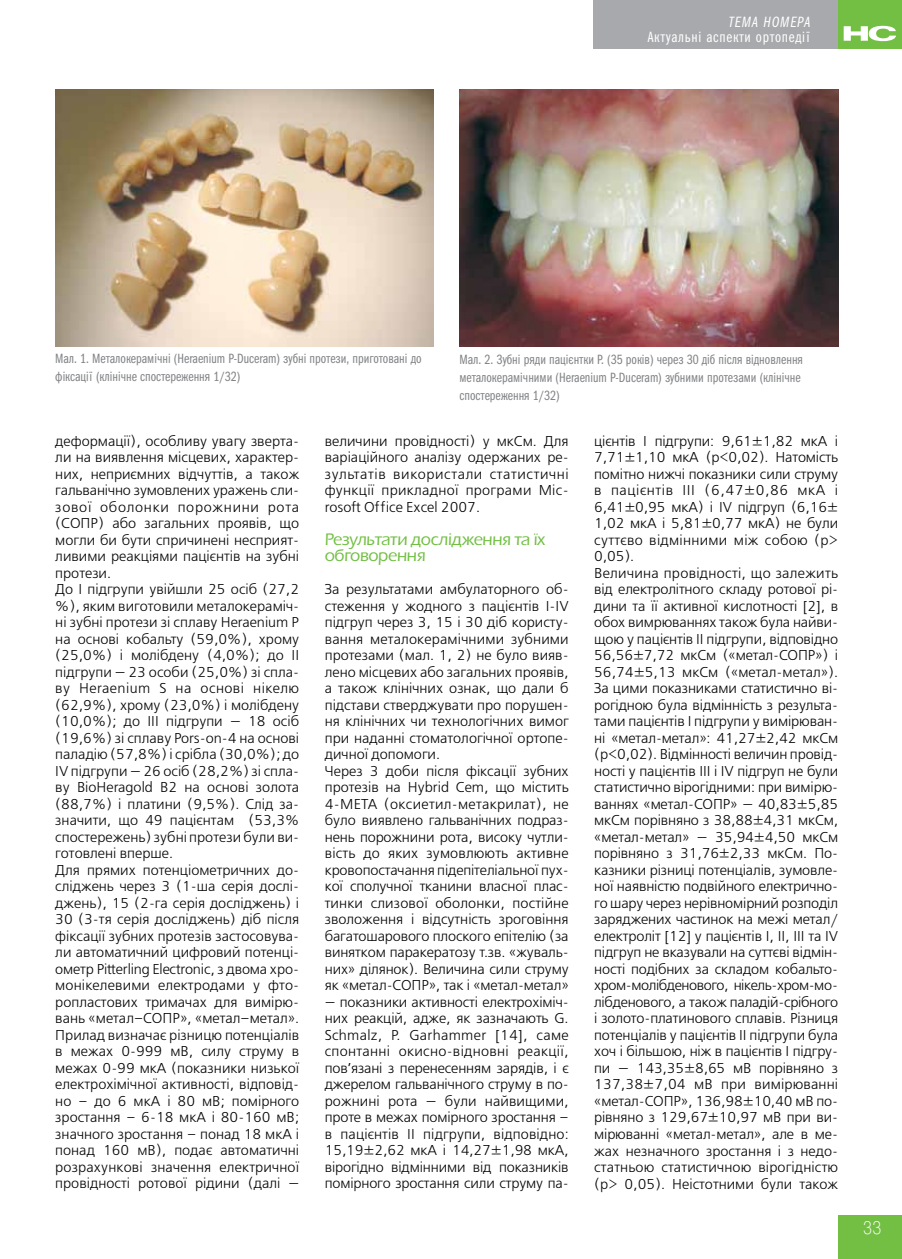
<style>
.page{position:relative;width:902px;height:1259px;background:#fff}
.page>*{position:absolute;margin:0;border:0;box-sizing:border-box;transform-origin:0 0}
.t1{font:200 18px "Pragmatica";color:#fff;scale:.9 1}
.t2{font:700 16.5px/16.5px "Eras Light ITC";letter-spacing:-.02em;color:#72bf44}
.t3{font:15px "Franklin Gothic Book Cmp ITC";letter-spacing:.05em;color:#fff}
.t4{font:italic 15px "Franklin Gothic Book Cmp ITC";letter-spacing:.06em;color:#fff}
.t5{font:300 14.25px/16.5px "Free Set";color:#000}
.t6{font:13.5px/18px "Franklin Gothic Book Cmp ITC";color:#808285}
</style>
<div class="page">
<div style="left:838px;top:1215px;width:63px;height:44px;background:#72bf44"></div>
<div style="left:593px;top:0;width:288px;height:48px;background:#a7a9ac"></div>
<div style="left:838px;top:0;width:63px;height:48px;background:#72bf44"></div>
<svg style="left:843px;top:25px;width:53px;height:16px"></svg>
<img style="left:55px;top:89px;width:379px;height:257px">
<img style="left:459px;top:89px;width:379px;height:257px">
<p class="t4" style="left:728px;top:14px;width:84px">Тема номера</p>
<p class="t3" style="left:647px;top:29px;width:164px">Актуальні аспекти ортопедії</p>
<p class="t6" style="left:55px;top:350px;width:368px">Мал. 1. Металокерамічні (Heraenium P-Duceram) зубні протези, приготовані до фіксації (клінічне спостереження 1/32)</p>
<p class="t6" style="left:459px;top:351px;width:345px">Мал. 2. Зубні ряди пацієнтки Р. (35 років) через 30 діб після відновлення металокерамічними (Heraenium P-Duceram) зубними протезами (клінічне спостереження 1/32)</p>
<p class="t5" style="left:55px;top:433px;width:245px">деформації), особливу увагу зверта&shy;ли на виявлення місцевих, характер&shy;них, неприємних відчуттів, а також гальванічно зумовлених уражень сли&shy;зової оболонки порожнини рота (СОПР) або загальних проявів, що могли би бути спричинені несприят&shy;ливими реакціями пацієнтів на зубні протези.<br>До І підгрупи увійшли 25 осіб (27,2 %), яким виготовили металокераміч&shy;ні зубні протези зі сплаву Heraenium P на основі кобальту (59,0%), хрому (25,0%) і молібдену (4,0%); до ІІ підгрупи — 23 особи (25,0%) зі спла&shy;ву Heraenium S на основі нікелю (62,9%), хрому (23,0%) і молібдену (10,0%); до ІІІ підгрупи — 18 осіб (19,6%) зі сплаву Pors-on-4 на основі паладію (57,8%) і срібла (30,0%); до ІV підгрупи — 26 осіб (28,2%) зі спла&shy;ву BioHeragold B2 на основі золота (88,7%) і платини (9,5%). Слід за&shy;значити, що 49 пацієнтам (53,3% спостережень) зубні протези були ви&shy;готовлені вперше.<br>Для прямих потенціометричних до&shy;сліджень через 3 (1-ша серія дослі&shy;джень), 15 (2-га серія досліджень) і 30 (3-тя серія досліджень) діб після фіксації зубних протезів застосовува&shy;ли автоматичний цифровий потенці&shy;ометр Pitterling Electronic, з двома хро&shy;монікелевими електродами у фто&shy;ропластових тримачах для вимірю&shy;вань «метал–СОПР», «метал–метал».<br>Прилад визначає різницю потенціалів в межах 0-999 мВ, силу струму в межах 0-99 мкА (показники низької електрохімічної активності, відповід&shy;но – до 6 мкА і 80 мВ; помірного зростання – 6-18 мкА і 80-160 мВ; значного зростання – понад 18 мкА і понад 160 мВ), подає автоматичні розрахункові значення електричної провідності ротової рідини (далі —</p>
<p class="t5" style="left:325px;top:433px;width:245px">величини провідності) у мкСм. Для варіаційного аналізу одержаних ре&shy;зультатів використали статистичні функції прикладної програми Mic&shy;rosoft Office Excel 2007.</p>
<p class="t2" style="left:325px;top:531px;width:222px">Результати дослідження та їх обговорення</p>
<p class="t5" style="left:325px;top:581px;width:245px">За результатами амбулаторного об&shy;стеження у жодного з пацієнтів І-ІV підгруп через 3, 15 і 30 діб користу&shy;вання металокерамічними зубними протезами (мал. 1, 2) не було вияв&shy;лено місцевих або загальних проявів, а також клінічних ознак, що дали б підстави стверджувати про порушен&shy;ня клінічних чи технологічних вимог при наданні стоматологічної ортопе&shy;дичної допомоги.<br>Через 3 доби після фіксації зубних протезів на Hybrid Cem, що містить 4-МЕТА (оксиетил-метакрилат), не було виявлено гальванічних подраз&shy;нень порожнини рота, високу чутли&shy;вість до яких зумовлюють активне кровопостачання підепітеліальної пух&shy;кої сполучної тканини власної плас&shy;тинки слизової оболонки, постійне зволоження і відсутність зроговіння багатошарового плоского епітелію (за винятком паракератозу т.зв. «жуваль&shy;них» ділянок). Величина сили струму як «метал-СОПР», так і «метал-метал»</p>
<p class="t5" style="left:325px;top:994px;width:245px;text-align:justify">— показники активності електрохіміч&shy;них реакцій, адже, як зазначають G.<br>Schmalz, P. Garhammer [14], саме спонтанні окисно-відновні реакції, пов’язані з перенесенням зарядів, і є джерелом гальванічного струму в по&shy;рожнині рота — були найвищими, проте в межах помірного зростання – в пацієнтів ІІ підгрупи, відповідно:<br>15,19±2,62 мкА і 14,27±1,98 мкА, вірогідно відмінними від показників помірного зростання сили струму па-</p>
<p class="t5" style="left:594px;top:433px;width:245px">цієнтів І підгрупи: 9,61±1,82 мкА і 7,71±1,10 мкА (р&lt;0,02). Натомість помітно нижчі показники сили струму в пацієнтів ІІІ (6,47±0,86 мкА і 6,41±0,95 мкА) і ІV підгруп (6,16± 1,02 мкА і 5,81±0,77 мкА) не були суттєво відмінними між собою (р&gt; 0,05).<br>Величина провідності, що залежить від електролітного складу ротової рі&shy;дини та її активної кислотності [2], в обох вимрюваннях також була найви&shy;щою у пацієнтів ІІ підгрупи, відповідно 56,56±7,72 мкСм («метал-СОПР») і 56,74±5,13 мкСм («метал-метал»).<br>За цими показниками статистично ві&shy;рогідною була відмінність з результа&shy;тами пацієнтів І підгрупи у вимірюван&shy;ні «метал-метал»: 41,27±2,42 мкСм (р&lt;0,02). Відмінності величин провід&shy;ності у пацієнтів ІІІ і ІV підгруп не були статистично вірогідними: при вимірю&shy;ваннях «метал-СОПР» — 40,83±5,85 мкСм порівняно з 38,88±4,31 мкСм, «метал-метал» — 35,94±4,50 мкСм порівняно з 31,76±2,33 мкСм. По&shy;казники різниці потенціалів, зумовле&shy;ної наявністю подвійного електрично&shy;го шару через нерівномірний розподіл заряджених частинок на межі метал/ електроліт [12] у пацієнтів І, ІІ, ІІІ та ІV підгруп не вказували на суттєві відмін&shy;ності подібних за складом кобальто&shy;хром-молібденового, нікель-хром-мо--- лібденового, а також паладій-срібного і золото-платинового сплавів. Різниця потенціалів у пацієнтів ІІ підгрупи була хоч і більшою, ніж в пацієнтів І підгру&shy;пи — 143,35±8,65 мВ порівняно з 137,38±7,04 мВ при вимірюванні «метал-СОПР», 136,98±10,40 мВ по&shy;рівняно з 129,67±10,97 мВ при ви&shy;мірюванні «метал-метал», але в ме&shy;жах незначного зростання і з недо&shy;статньою статистичною вірогідністю (р&gt; 0,05). Неістотними були також</p>
<p class="t1" style="left:863px;top:1216px;width:22px">33</p>
</div>
